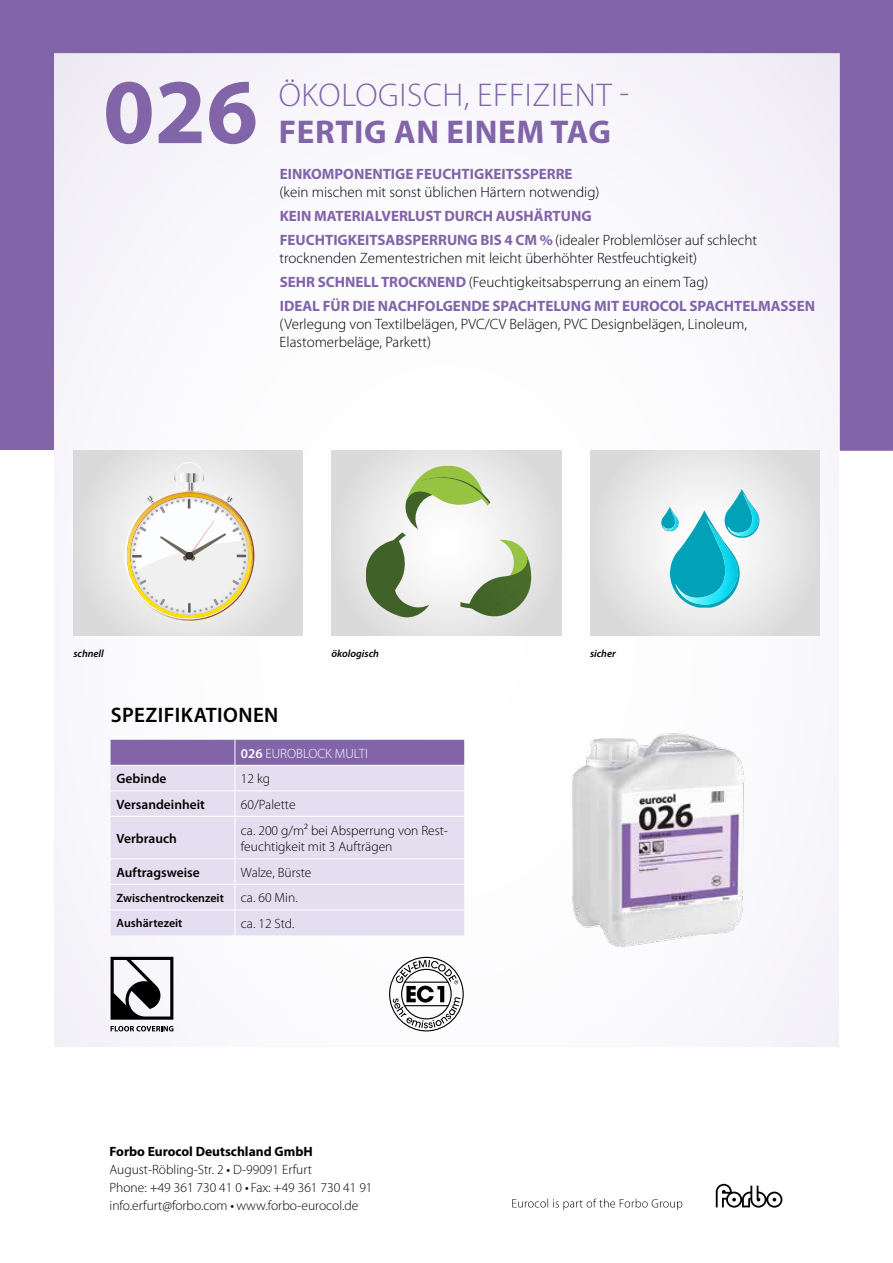
<style>
.page{position:relative;width:893px;height:1263px;background:#fbfbfd}
.page>*{position:absolute;margin:0;border:0;box-sizing:border-box;transform-origin:0 0}
.t1{font:700 93px "Myriad Pro";color:#8264a9}
.t2{font:300 33px "Myriad Pro";letter-spacing:.02em;color:#8264a9}
.t3{font:700 33px "Myriad Pro";letter-spacing:.02em;color:#8264a9}
.t4{font:600 21px "Myriad Pro";letter-spacing:.02em;color:#000}
.t5{font:300 15px/24px "Myriad Pro";color:#000}
.t6{font:700 15px/24px "Myriad Pro";color:#8264a9}
.t7{font:300 13.5px/18px "Myriad Pro";color:#000}
.t8{font:600 13.5px "Myriad Pro";color:#000}
.t9{font:300 13.5px "Myriad Pro";color:#fff}
.t10{font:600 12px "Myriad Pro";color:#000}
.t11{font:italic 600 10.5px "Myriad Pro";color:#000}
.s1{font-weight:300;color:#000}
.s2{font-weight:700;color:#8264a9}
.s3{font-weight:600}
.s4{font-weight:700}
.s5{font-weight:600;font-stretch:condensed}
</style>
<div class="page">
<div style="left:0;top:1047px;width:893px;height:216px;background:#fff"></div>
<svg style="left:512px;top:1198px;width:170px;height:12px"></svg>
<svg style="left:716px;top:1184px;width:66px;height:23px"></svg>
<div style="left:0;top:450px;width:53px;height:813px;background:#fff"></div>
<div style="left:840px;top:450px;width:53px;height:813px;background:#fff"></div>
<svg style="left:0;top:0;width:893px;height:451px"></svg>
<div style="left:111px;top:817px;width:353px;height:118px;background:#e4dff0"></div>
<hr style="left:235px;top:816px;width:229px;height:1px;background:#fff">
<hr style="left:235px;top:858px;width:229px;height:1px;background:#fff">
<hr style="left:235px;top:884px;width:229px;height:1px;background:#fff">
<svg style="left:111px;top:740px;width:353px;height:76px;background:#c4b7d9"></svg>
<hr style="left:235px;top:817px;width:1px;height:41px;background:#fff">
<svg style="left:235px;top:859px;width:1px;height:76px"></svg>
<hr style="left:111px;top:816px;width:124px;height:1px;background:#fff">
<hr style="left:111px;top:858px;width:124px;height:1px;background:#fff">
<hr style="left:111px;top:884px;width:124px;height:1px;background:#fff">
<hr style="left:111px;top:909px;width:124px;height:1px;background:#fff">
<hr style="left:235px;top:909px;width:229px;height:1px;background:#fff">
<div style="left:73px;top:450px;width:230px;height:185px;background:#e1e1e1"></div>
<div style="left:332px;top:450px;width:229px;height:185px;background:#dedddd"></div>
<div style="left:590px;top:450px;width:230px;height:185px;background:#e5e5e4"></div>
<svg style="left:111px;top:957px;width:62px;height:63px"></svg>
<svg style="left:111px;top:1026px;width:62px;height:5px"></svg>
<div style="left:389px;top:957px;width:75px;height:74px;border:1px solid #000;border-radius:50%"></div>
<svg style="left:393px;top:960px;width:68px;height:68px"></svg>
<div style="left:401px;top:969px;width:51px;height:50px;border:1px solid #000;border-radius:50%"></div>
<hr style="left:404px;top:981px;width:44px;height:2px;background:#000">
<hr style="left:404px;top:1005px;width:44px;height:1px;background:#000">
<svg style="left:364px;top:466px;width:170px;height:163px"></svg>
<img style="left:175px;top:549px;width:79px;height:72px">
<svg style="left:126px;top:462px;width:127px;height:157px"></svg>
<svg style="left:661px;top:489px;width:101px;height:119px"></svg>
<img style="left:663px;top:509px;width:17px;height:21px">
<img style="left:572px;top:733px;width:172px;height:214px">
<h1 class="t1" style="left:103px;top:51px;width:156px">026</h1>
<h2 class="t2" style="left:279px;top:76px;width:352px">ÖKOLOGISCH, EFFIZIENT -</h2>
<h2 class="t3" style="left:279px;top:110px;width:333px">FERTIG AN EINEM TAG</h2>
<p class="t6" style="left:280px;top:161px;width:294px">EINKOMPONENTIGE FEUCHTIGKEITSSPERRE</p>
<p class="t5" style="left:280px;top:180px;width:321px">(kein mischen mit sonst üblichen Härtern notwendig)</p>
<p class="t6" style="left:280px;top:203px;width:479px">KEIN MATERIALVERLUST DURCH AUSHÄRTUNG<br>FEUCHTIGKEITSABSPERRUNG BIS 4 CM % <span class="s1">(idealer Problemlöser auf schlecht</span></p>
<p class="t5" style="left:280px;top:246px;width:537px">trocknenden Zementestrichen mit leicht überhöhter Restfeuchtigkeit)<br><span class="s2">SEHR SCHNELL TROCKNEND</span> (Feuchtigkeitsabsperrung an einem Tag)<br><span class="s2">IDEAL FÜR DIE NACHFOLGENDE SPACHTELUNG MIT EUROCOL SPACHTELMASSEN</span></p>
<p class="t5" style="left:280px;top:315px;width:469px;line-height:18px">(Verlegung von Textilbelägen, PVC/CV Belägen, PVC Designbelägen, Linoleum,<br>Elastomerbeläge, Parkett)</p>
<p class="t11" style="left:73px;top:646px;width:32px">schnell</p>
<p class="t11" style="left:331px;top:646px;width:49px">ökologisch</p>
<p class="t11" style="left:590px;top:646px;width:27px">sicher</p>
<h3 class="t4" style="left:111px;top:702px;width:169px">SPEZIFIKATIONEN</h3>
<p class="t9" style="left:241px;top:746px;width:129px"><span class="s3">026</span> EUROBLOCK MULTI</p>
<p class="t8" style="left:117px;top:770px;width:51px">Gebinde</p>
<p class="t7" style="left:241px;top:770px;width:31px">12 kg</p>
<p class="t8" style="left:117px;top:795px;width:90px">Versandeinheit</p>
<p class="t7" style="left:241px;top:795px;width:56px">60/Palette</p>
<p class="t8" style="left:117px;top:829px;width:62px">Verbrauch</p>
<p class="t7" style="left:241px;top:822px;width:208px;line-height:16.2px">ca. 200 g/m² bei Absperrung von Rest&shy;feuchtigkeit mit 3 Aufträgen</p>
<p class="t8" style="left:117px;top:863px;width:85px">Auftragsweise</p>
<p class="t7" style="left:241px;top:863px;width:72px">Walze, Bürste</p>
<p class="t10" style="left:117px;top:890px;width:109px">Zwischentrockenzeit</p>
<p class="t7" style="left:241px;top:889px;width:58px">ca. 60 Min.</p>
<p class="t10" style="left:117px;top:915px;width:67px">Aushärtezeit</p>
<p class="t7" style="left:241px;top:914px;width:55px">ca. 12 Std.</p>
<p class="t7" style="left:110px;top:1142px;width:265px"><span class="s4">Forbo Eurocol Deutschland GmbH </span>August-Röbling-Str. 2 <span class="s5">•</span> D-99091 Erfurt<br>Phone: +49 361 730 41 0 <span class="s5">•</span> Fax: +49 361 730 41 91 info.erfurt@forbo.com <span class="s5">•</span> www.forbo-eurocol.de</p>
</div>
